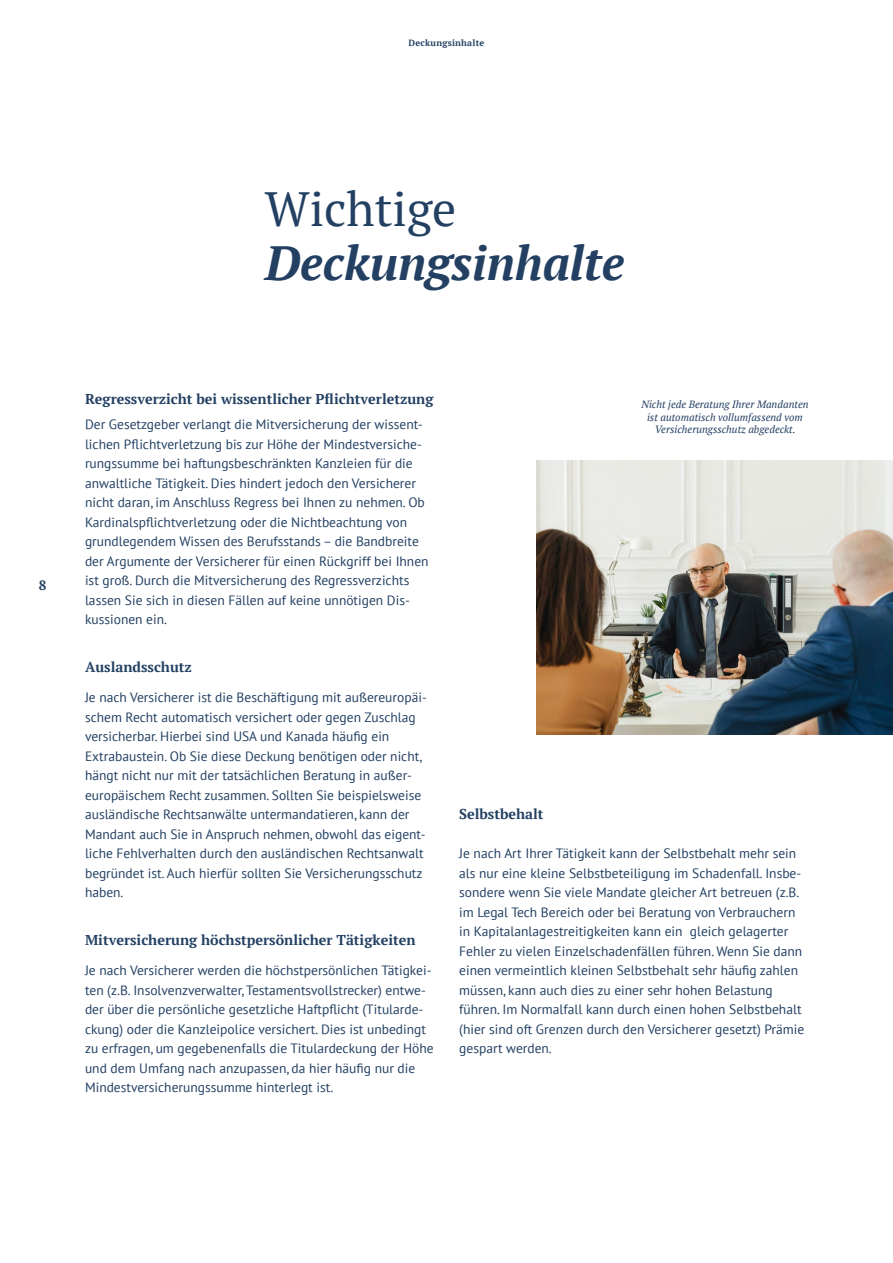
<style>
.page{position:relative;width:893px;height:1263px;background:#fff}
.page>*{position:absolute;margin:0;border:0;box-sizing:border-box;transform-origin:0 0}
.t1{font:italic 700 48px "PT Serif";color:#234062}
.t2{font:48px "PT Serif";color:#234062}
.t3{font:700 14.25px "PT Serif";color:#234062}
.t4{font:13.5px/19.5px "PT Sans";color:#234062}
.t5{font:700 13.5px "PT Serif";color:#234062}
.t6{font:italic 10.5px/12.6px "PT Serif";color:#234062;text-align:center}
.t7{font:700 9px "PT Serif";letter-spacing:.025em;color:#234062}
</style>
<div class="page">
<img style="left:536px;top:461px;width:357px;height:273px">
<p class="t7" style="left:409px;top:37px;width:77px">Deckungsinhalte</p>
<h1 class="t2" style="left:265px;top:177px;width:193px">Wichtige</h1>
<h1 class="t1" style="left:265px;top:231px;width:361px">Deckungsinhalte</h1>
<p class="t5" style="left:39px;top:577px;width:9px">8</p>
<p class="t3" style="left:85px;top:390px;width:350px">Regressverzicht bei wissentlicher Pflichtverletzung</p>
<p class="t4" style="left:85px;top:414px;width:345px">Der Gesetzgeber verlangt die Mitversicherung der wissent&shy;lichen Pflichtverletzung bis zur Höhe der Mindestversiche&shy;rungssumme bei haftungsbeschränkten Kanzleien für die anwaltliche Tätigkeit. Dies hindert jedoch den Versicherer nicht daran, im Anschluss Regress bei Ihnen zu nehmen. Ob Kardinalspflichtverletzung oder die Nichtbeachtung von grundlegendem Wissen des Berufsstands – die Bandbreite der Argumente der Versicherer für einen Rückgriff bei Ihnen ist groß. Durch die Mitversicherung des Regressverzichts lassen Sie sich in diesen Fällen auf keine unnötigen Dis&shy;kussionen ein.</p>
<p class="t3" style="left:85px;top:657px;width:108px">Auslandsschutz</p>
<p class="t4" style="left:85px;top:687px;width:343px">Je nach Versicherer ist die Beschäftigung mit außereuropäi&shy;schem Recht automatisch versichert oder gegen Zuschlag versicherbar. Hierbei sind USA und Kanada häufig ein Extrabaustein. Ob Sie diese Deckung benötigen oder nicht, hängt nicht nur mit der tatsächlichen Beratung in außer&shy;europäischem Recht zusammen. Sollten Sie beispielsweise ausländische Rechtsanwälte untermandatieren, kann der Mandant auch Sie in Anspruch nehmen, obwohl das eigent&shy;liche Fehlverhalten durch den ausländischen Rechtsanwalt begründet ist. Auch hierfür sollten Sie Versicherungsschutz haben.</p>
<p class="t3" style="left:85px;top:930px;width:332px">Mitversicherung höchstpersönlicher Tätigkeiten</p>
<p class="t4" style="left:85px;top:960px;width:350px">Je nach Versicherer werden die höchstpersönlichen Tätigkei&shy;ten (z.B. Insolvenzverwalter, Testamentsvollstrecker) entwe&shy;der über die persönliche gesetzliche Haftpflicht (Titularde&shy;ckung) oder die Kanzleipolice versichert. Dies ist unbedingt zu erfragen, um gegebenenfalls die Titulardeckung der Höhe und dem Umfang nach anzupassen, da hier häufig nur die Mindestversicherungssumme hinterlegt ist.</p>
<p class="t6" style="left:641px;top:398px;width:169px">Nicht jede Beratung Ihrer Mandanten ist automatisch vollumfassend vom<br>Versicherungsschutz abgedeckt.</p>
<p class="t3" style="left:459px;top:805px;width:86px">Selbstbehalt</p>
<p class="t4" style="left:459px;top:843px;width:347px">Je nach Art Ihrer Tätigkeit kann der Selbstbehalt mehr sein als nur eine kleine Selbstbeteiligung im Schadenfall. Insbe&shy;sondere wenn Sie viele Mandate gleicher Art betreuen (z.B. im Legal Tech Bereich oder bei Beratung von Verbrauchern in Kapitalanlagestreitigkeiten kann ein gleich gelagerter Fehler zu vielen Einzelschadenfällen führen. Wenn Sie dann einen vermeintlich kleinen Selbstbehalt sehr häufig zahlen müssen, kann auch dies zu einer sehr hohen Belastung führen. Im Normalfall kann durch einen hohen Selbstbehalt (hier sind oft Grenzen durch den Versicherer gesetzt) Prämie gespart werden.</p>
</div>
